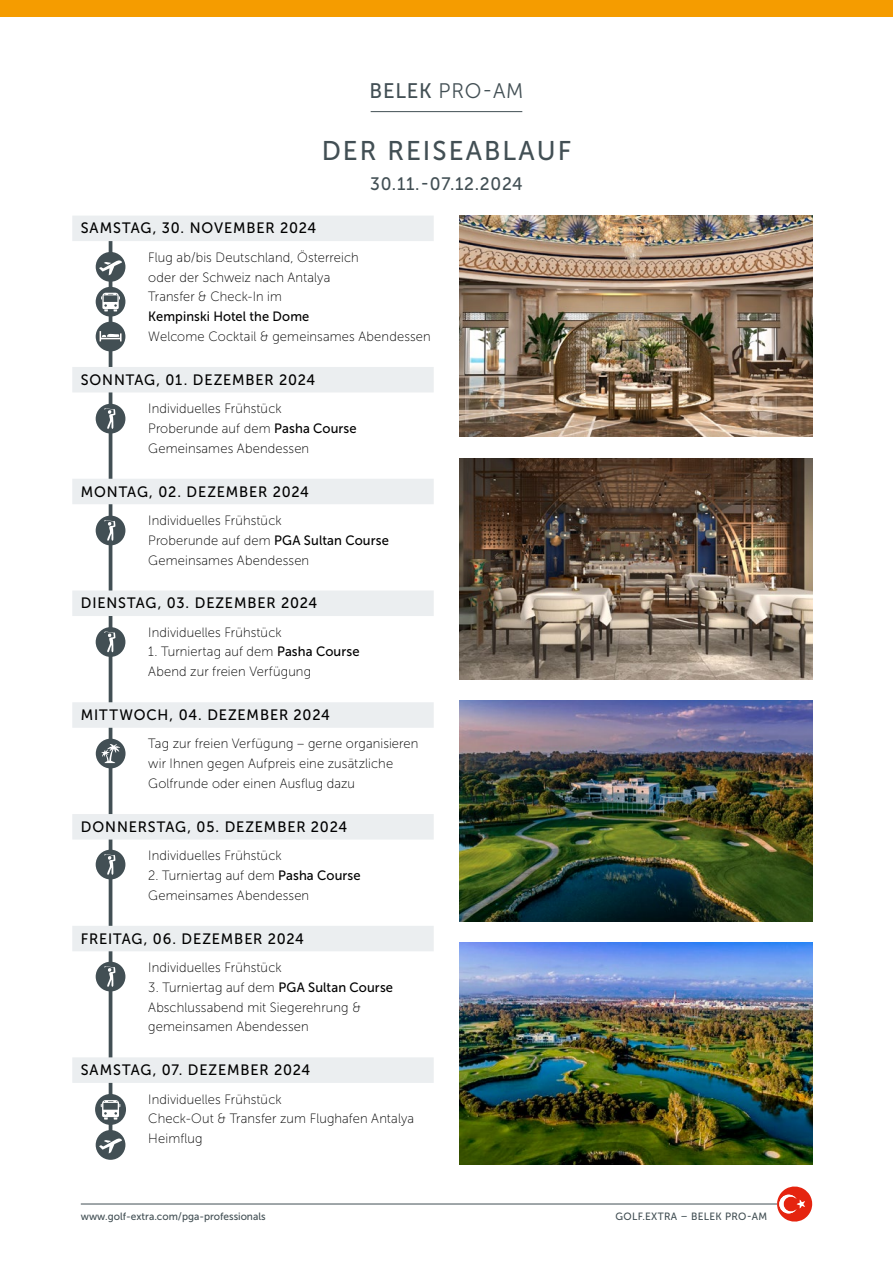
<style>
.page{position:relative;width:893px;height:1263px;background:#fff}
.page>*{position:absolute;margin:0;border:0;box-sizing:border-box;transform-origin:0 0}
.t1{font:27px "Museo Sans 500";letter-spacing:.08em;color:#424f54;scale:.96 1}
.t2{font:21px "Museo Sans 300";color:#424f54;scale:.96 1}
.t3{font:18px "Museo Sans 500";letter-spacing:.04em;color:#424f54;scale:.96 1}
.t4{font:15px "Museo Sans 500";letter-spacing:.055em;color:#000;scale:.96 1}
.t5{font:13.5px/19.8px "Museo Sans 100";letter-spacing:.01em;color:#000;scale:.96 1}
.t6{font:13.5px "Museo Sans 500";letter-spacing:.01em;color:#000;scale:.95 1}
.t7{font:10.5px "Museo Sans 500";color:#424f54;scale:.96 1}
.t8{font:10.5px "Museo Sans 500";letter-spacing:.03em;color:#424f54;scale:.96 1}
.s1{font-family:"Museo Sans 500"}
</style>
<div class="page">
<hr style="left:109px;top:231px;width:3px;height:915px;background:#424f54">
<div style="left:72px;top:216px;width:362px;height:25px;background:#ebeef0"></div>
<div style="left:72px;top:367px;width:362px;height:25px;background:#ebeef0"></div>
<div style="left:72px;top:479px;width:362px;height:25px;background:#ebeef0"></div>
<div style="left:72px;top:590px;width:362px;height:26px;background:#ebeef0"></div>
<div style="left:72px;top:702px;width:362px;height:26px;background:#ebeef0"></div>
<div style="left:72px;top:814px;width:362px;height:25px;background:#ebeef0"></div>
<div style="left:72px;top:926px;width:362px;height:25px;background:#ebeef0"></div>
<div style="left:72px;top:1057px;width:362px;height:26px;background:#ebeef0"></div>
<div style="left:96px;top:322px;width:29px;height:29px;background:#424f54;border-radius:50%"></div>
<svg style="left:99px;top:331px;width:23px;height:10px"></svg>
<div style="left:96px;top:404px;width:29px;height:29px;background:#424f54;border-radius:50%"></div>
<svg style="left:104px;top:408px;width:11px;height:21px"></svg>
<div style="left:96px;top:516px;width:29px;height:29px;background:#424f54;border-radius:50%"></div>
<svg style="left:104px;top:520px;width:11px;height:21px"></svg>
<div style="left:96px;top:850px;width:29px;height:29px;background:#424f54;border-radius:50%"></div>
<svg style="left:104px;top:854px;width:11px;height:21px"></svg>
<div style="left:96px;top:962px;width:29px;height:29px;background:#424f54;border-radius:50%"></div>
<svg style="left:104px;top:966px;width:11px;height:21px"></svg>
<div style="left:96px;top:287px;width:29px;height:30px;background:#424f54;border-radius:50%"></div>
<svg style="left:101px;top:293px;width:19px;height:18px"></svg>
<div style="left:95px;top:1094px;width:31px;height:31px;background:#424f54;border-radius:50%"></div>
<svg style="left:101px;top:1100px;width:19px;height:19px"></svg>
<div style="left:96px;top:252px;width:29px;height:30px;background:#424f54;border-radius:50%"></div>
<svg style="left:99px;top:260px;width:23px;height:15px"></svg>
<div style="left:96px;top:1130px;width:29px;height:30px;background:#424f54;border-radius:50%"></div>
<svg style="left:99px;top:1138px;width:23px;height:15px"></svg>
<div style="left:96px;top:739px;width:30px;height:29px;background:#424f54;border-radius:50%"></div>
<svg style="left:101px;top:744px;width:19px;height:19px"></svg>
<img style="left:459px;top:458px;width:353px;height:221px">
<img style="left:459px;top:943px;width:353px;height:221px">
<img style="left:459px;top:701px;width:353px;height:221px">
<div style="left:96px;top:627px;width:29px;height:30px;background:#424f54;border-radius:50%"></div>
<svg style="left:104px;top:631px;width:11px;height:21px"></svg>
<img style="left:459px;top:216px;width:353px;height:221px">
<hr style="left:81px;top:1203px;width:717px;height:1px;background:#424f54">
<hr style="left:371px;top:111px;width:151px;height:1px;background:#424f54">
<div style="left:0;top:0;width:893px;height:17px;background:#f59c00"></div>
<svg style="left:775px;top:1186px;width:38px;height:36px"></svg>
<h2 class="t2" style="left:369px;top:79px;width:162px"><span class="s1">BELEK</span> PRO-AM</h2>
<h1 class="t1" style="left:322px;top:135px;width:261px">DER REISEABLAUF</h1>
<h3 class="t3" style="left:370px;top:173px;width:160px">30.11.-07.12.2024</h3>
<p class="t4" style="left:81px;top:220px;width:247px">SAMSTAG, 30. NOVEMBER 2024</p>
<p class="t5" style="left:148px;top:247px;width:221px">Flug ab/bis Deutschland, Österreich oder der Schweiz nach Antalya<br>Transfer &amp; Check-In im</p>
<p class="t6" style="left:148px;top:309px;width:171px">Kempinski Hotel the Dome</p>
<p class="t5" style="left:148px;top:327px;width:296px">Welcome Cocktail &amp; gemeinsames Abendessen</p>
<p class="t4" style="left:81px;top:371px;width:246px">SONNTAG, 01. DEZEMBER 2024</p>
<p class="t5" style="left:148px;top:399px;width:219px">Individuelles Frühstück<br>Proberunde auf dem <span class="s1">Pasha Course<br></span>Gemeinsames Abendessen</p>
<p class="t4" style="left:81px;top:483px;width:239px">MONTAG, 02. DEZEMBER 2024</p>
<p class="t5" style="left:148px;top:510px;width:252px">Individuelles Frühstück<br>Proberunde auf dem <span class="s1">PGA Sultan Course<br></span>Gemeinsames Abendessen</p>
<p class="t4" style="left:81px;top:595px;width:248px">DIENSTAG, 03. DEZEMBER 2024</p>
<p class="t5" style="left:148px;top:622px;width:140px">Individuelles Frühstück</p>
<p class="t5" style="left:148px;top:642px;width:222px">1. Turniertag auf dem <span class="s1">Pasha Course<br></span>Abend zur freien Verfügung</p>
<p class="t4" style="left:81px;top:707px;width:261px">MITTWOCH, 04. DEZEMBER 2024</p>
<p class="t5" style="left:148px;top:734px;width:283px">Tag zur freien Verfügung – gerne organisieren wir Ihnen gegen Aufpreis eine zusätzliche<br>Golfrunde oder einen Ausflug dazu</p>
<p class="t4" style="left:81px;top:818px;width:279px">DONNERSTAG, 05. DEZEMBER 2024</p>
<p class="t5" style="left:148px;top:846px;width:140px">Individuelles Frühstück</p>
<p class="t5" style="left:148px;top:866px;width:223px">2. Turniertag auf dem <span class="s1">Pasha Course<br></span>Gemeinsames Abendessen</p>
<p class="t4" style="left:81px;top:930px;width:234px">FREITAG, 06. DEZEMBER 2024</p>
<p class="t5" style="left:148px;top:957px;width:140px">Individuelles Frühstück</p>
<p class="t5" style="left:148px;top:977px;width:256px">3. Turniertag auf dem <span class="s1">PGA Sultan Course<br></span>Abschlussabend mit Siegerehrung &amp; gemeinsamen Abendessen</p>
<p class="t4" style="left:81px;top:1062px;width:240px">SAMSTAG, 07. DEZEMBER 2024</p>
<p class="t5" style="left:148px;top:1089px;width:278px">Individuelles Frühstück<br>Check-Out &amp; Transfer zum Flughafen Antalya<br>Heimflug</p>
<p class="t7" style="left:81px;top:1211px;width:194px">www.golf-extra.com/pga-professionals</p>
<p class="t8" style="left:615px;top:1211px;width:160px">GOLF.EXTRA – BELEK PRO-AM</p>
</div>
